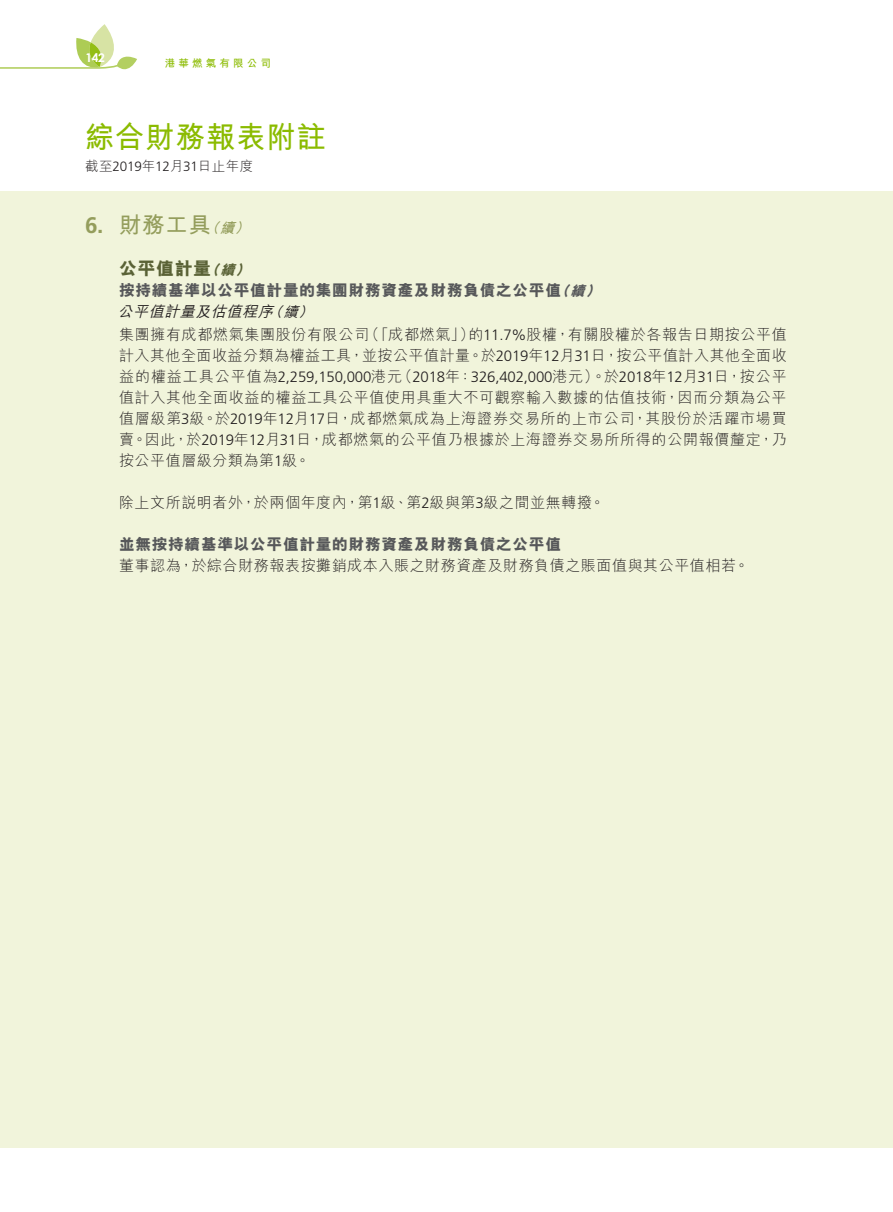
<style>
.page{position:relative;width:893px;height:1212px;background:#fff}
.page>*{position:absolute;margin:0;border:0;box-sizing:border-box;transform-origin:0 0}
.t1{font:700 30px "M Hei HK";letter-spacing:.04em;color:#8bbb00}
.Heading_1{font:700 22.5px "M Hei HK";color:#949d5c}
.Heading_2{font:800 18px "M Hei HK";letter-spacing:.03em;color:#5a6236}
.Heading_3{font:800 15.75px "M Hei HK";letter-spacing:.04em;color:#57585a}
.Body_Text{font:300 15px/21px "M Hei HK";letter-spacing:.04em;color:#231f20;text-align:justify}
.Heading_4{font:italic 500 15px "M Hei HK";color:#231f20}
.t2{font:300 13.5px "M Hei HK";letter-spacing:.04em;color:#231f20}
.t3{font:700 12px "Century Gothic Pro";color:#fff}
.t4{font:700 10.5px "M Hei HK";letter-spacing:.3em;color:#8bbb00}
.s1{font-family:"Frutiger LT Std"}
.s2{font-style:italic;font-size:14.25px}
.s3{font-size:14.25px}
</style>
<div class="page">
<div style="left:0;top:191px;width:893px;height:957px;background:#f1f4db"></div>
<svg style="left:0;top:24px;width:137px;height:46px"></svg>
<p class="t3" style="left:85px;top:50px;width:21px">142</p>
<p class="t4" style="left:165px;top:56px;width:108px">港華燃氣有限公司</p>
<h1 class="t1" style="left:85px;top:115px;width:242px">綜合財務報表附註</h1>
<p class="t2" style="left:85px;top:159px;width:170px">截至<span class="s1">2019</span>年<span class="s1">12</span>月<span class="s1">31</span>日止年度</p>
<p class="Heading_1" style="left:85px;top:208px;width:170px"><span class="s1">6.</span> 財務工具<span class="s2">（續）</span></p>
<p class="Heading_2" style="left:119px;top:259px;width:136px">公平值計量<span class="s2">（續）</span></p>
<p class="Heading_3" style="left:119px;top:282px;width:486px">按持續基準以公平值計量的集團財務資產及財務負債之公平值<span class="s2">（續）</span></p>
<p class="Heading_4" style="left:118px;top:300px;width:202px">公平值計量及估值程序<span class="s3">（續）</span></p>
<p class="Body_Text" style="left:119px;top:324px;width:669px">集團擁有成都燃氣集團股份有限公司（「成都燃氣」）的<span class="s1">11.7%</span>股權，有關股權於各報告日期按公平值計入其他全面收益分類為權益工具，並按公平值計量。於<span class="s1">2019</span>年<span class="s1">12</span>月<span class="s1">31</span>日，按公平值計入其他全面收益的權益工具公平值為<span class="s1">2,259,150,000</span>港元（<span class="s1">2018</span>年：<span class="s1">326,402,000</span>港元）。於<span class="s1">2018</span>年<span class="s1">12</span>月<span class="s1">31</span>日，按公平值計入其他全面收益的權益工具公平值使用具重大不可觀察輸入數據的估值技術，因而分類為公平值層級第<span class="s1">3</span>級。於<span class="s1">2019</span>年<span class="s1">12</span>月<span class="s1">17</span>日，成都燃氣成為上海證券交易所的上市公司，其股份於活躍市場買賣。因此，於<span class="s1">2019</span>年<span class="s1">12</span>月<span class="s1">31</span>日，成都燃氣的公平值乃根據於上海證券交易所所得的公開報價釐定，乃按公平值層級分類為第<span class="s1">1</span>級。</p>
<p class="Body_Text" style="left:119px;top:492px;width:487px">除上文所說明者外，於兩個年度內，第<span class="s1">1</span>級、第<span class="s1">2</span>級與第<span class="s1">3</span>級之間並無轉撥。</p>
<p class="Heading_3" style="left:119px;top:536px;width:444px">並無按持續基準以公平值計量的財務資產及財務負債之公平值</p>
<p class="Body_Text" style="left:119px;top:555px;width:631px">董事認為，於綜合財務報表按攤銷成本入賬之財務資產及財務負債之賬面值與其公平值相若。</p>
</div>
